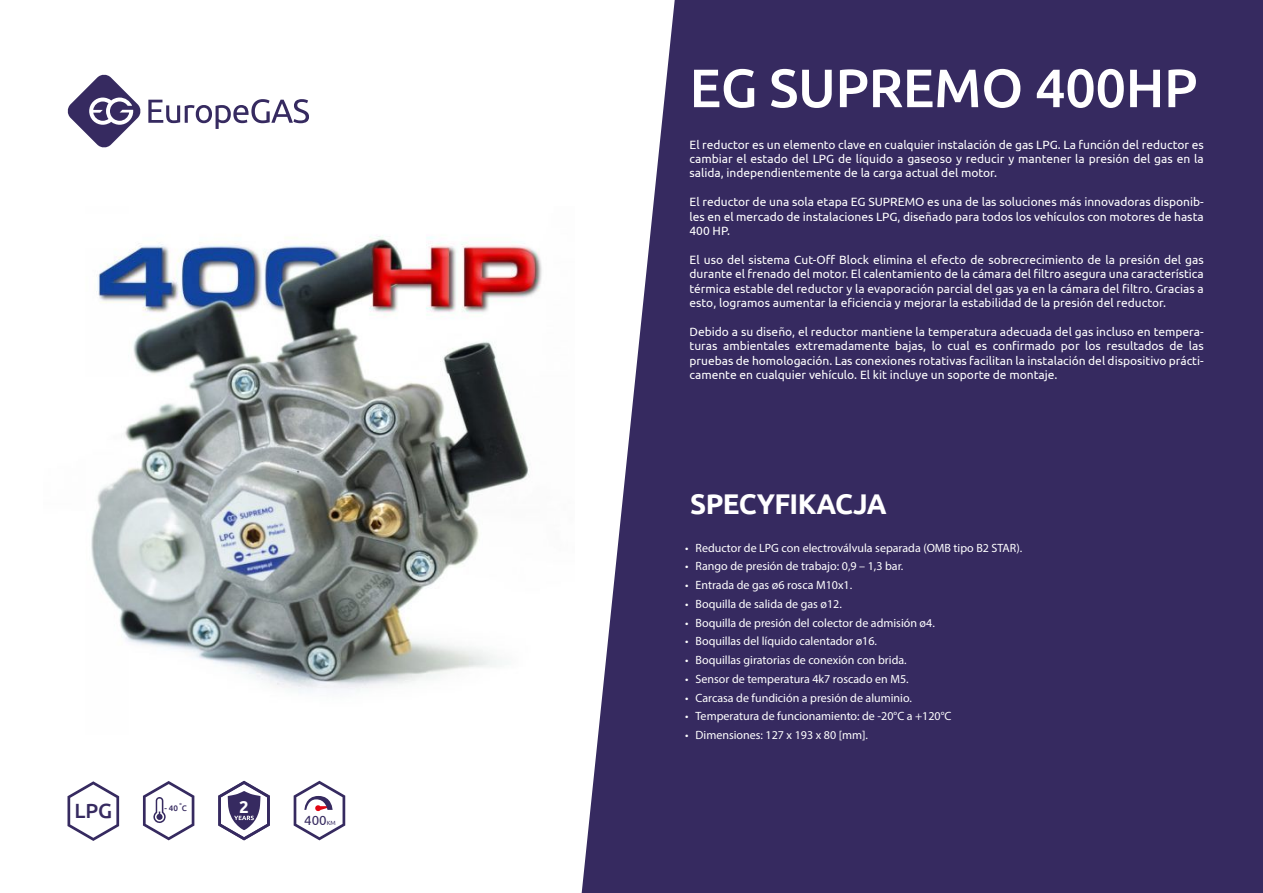
<style>
.page{position:relative;width:1263px;height:893px;background:#fff}
.page>*{position:absolute;margin:0;border:0;box-sizing:border-box;transform-origin:0 0}
.t1{font:500 54px "Ubuntu";letter-spacing:-.01em;color:#fff}
.t2{font:700 28.5px "Ubuntu";letter-spacing:-.025em;color:#fff}
.t3{font:500 20.55px "Ubuntu";color:#362a60}
.t4{font:700 16.95px "Ubuntu";color:#fff}
.t5{font:13.35px "Ubuntu";color:#362a60}
.t6{font:12px/14.4px "Ubuntu";color:#fff;text-align:justify}
.t7{font:12px "Myriad Pro";color:#fff}
.t8{font:500 8.1px "Ubuntu";color:#362a60}
.t9{font:500 3.9px "Ubuntu";color:#362a60}
.s1{font-size:6px}
</style>
<div class="page">
<div style="left:582px;top:0;width:681px;height:893px;background:#362a60"></div>
<svg style="left:148px;top:99px;width:161px;height:30px"></svg>
<svg style="left:67px;top:74px;width:74px;height:74px"></svg>
<img style="left:91px;top:236px;width:451px;height:457px">
<svg style="left:218px;top:781px;width:52px;height:59px"></svg>
<svg style="left:68px;top:781px;width:51px;height:60px"></svg>
<svg style="left:294px;top:781px;width:51px;height:59px"></svg>
<svg style="left:143px;top:781px;width:51px;height:59px"></svg>
<h3 class="t3" style="left:74px;top:797px;width:39px">LPG</h3>
<p class="t8" style="left:164px;top:802px;width:24px">- 40 C</p>
<h3 class="t4" style="left:239px;top:796px;width:11px">2</h3>
<p class="t9" style="left:179px;top:801px;width:4px">o</p>
<p class="t5" style="left:304px;top:812px;width:33px">400<span class="s1">KM</span></p>
<h1 class="t1" style="left:689px;top:54px;width:510px">EG SUPREMO 400HP</h1>
<p class="t6" style="left:689px;top:137px;width:516px">El reductor es un elemento clave en cualquier instalación de gas LPG. La función del reductor es cambiar el estado del LPG de líquido a gaseoso y reducir y mantener la presión del gas en la salida, independientemente de la carga actual del motor.</p>
<p class="t6" style="left:689px;top:194px;width:516px">El reductor de una sola etapa EG SUPREMO es una de las soluciones más innovadoras disponib&shy;les en el mercado de instalaciones LPG, diseñado para todos los vehículos con motores de hasta 400 HP.</p>
<p class="t6" style="left:689px;top:252px;width:516px">El uso del sistema Cut-Off Block elimina el efecto de sobrecrecimiento de la presión del gas durante el frenado del motor. El calentamiento de la cámara del filtro asegura una característica térmica estable del reductor y la evaporación parcial del gas ya en la cámara del filtro. Gracias a esto, logramos aumentar la eficiencia y mejorar la estabilidad de la presión del reductor.</p>
<p class="t6" style="left:689px;top:324px;width:516px">Debido a su diseño, el reductor mantiene la temperatura adecuada del gas incluso en tempera&shy;turas ambientales extremadamente bajas, lo cual es confirmado por los resultados de las pruebas de homologación. Las conexiones rotativas facilitan la instalación del dispositivo prácti&shy;camente en cualquier vehículo. El kit incluye un soporte de montaje.</p>
<h2 class="t2" style="left:690px;top:486px;width:198px">SPECYFIKACJA</h2>
<p class="t7" style="left:685px;top:540px;width:339px">• Reductor de LPG con electroválvula separada (OMB tipo B2 STAR).</p>
<p class="t7" style="left:685px;top:559px;width:220px">• Rango de presión de trabajo: 0,9 – 1,3 bar.</p>
<p class="t7" style="left:685px;top:578px;width:169px">• Entrada de gas ø6 rosca M10x1.</p>
<p class="t7" style="left:685px;top:596px;width:158px">• Boquilla de salida de gas ø12.</p>
<p class="t7" style="left:685px;top:615px;width:251px">• Boquilla de presión del colector de admisión ø4.</p>
<p class="t7" style="left:685px;top:634px;width:194px">• Boquillas del líquido calentador ø16.</p>
<p class="t7" style="left:685px;top:653px;width:223px">• Boquillas giratorias de conexión con brida.</p>
<p class="t7" style="left:685px;top:671px;width:225px">• Sensor de temperatura 4k7 roscado en M5.</p>
<p class="t7" style="left:685px;top:690px;width:228px">• Carcasa de fundición a presión de aluminio.</p>
<p class="t7" style="left:685px;top:709px;width:268px">• Temperatura de funcionamiento: de -20°C a +120°C</p>
<p class="t7" style="left:685px;top:728px;width:184px">• Dimensiones: 127 x 193 x 80 [mm].</p>
</div>
